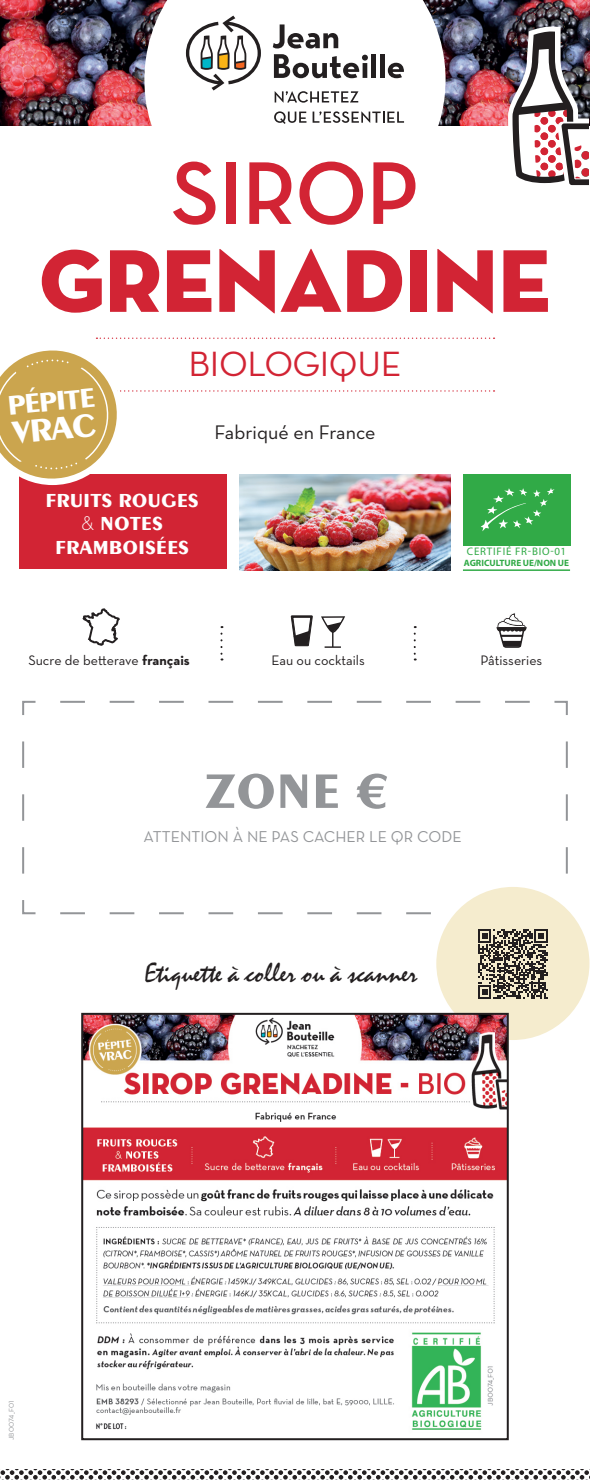
<style>
.page{position:relative;width:590px;height:1480px;background:#fff}
.page>*{position:absolute;margin:0;border:0;box-sizing:border-box;transform-origin:0 0}
.t1{font:90.4px "Neutraface Display Titling";color:#d22434}
.t2{font:700 90.4px "Neutraface Display";color:#d22434}
.t3{font:700 51.6px "Peignot LT Std";color:#939598}
.t4{font:35.8px "Neutra Text Book Alt";letter-spacing:-.01em;color:#d22434}
.t5{font:700 34px "Peignot LT Std";color:#fff}
.t6{font:700 28.8px "Peignot LT Std";color:#fff}
.t7{font:28px "Mistral Std";color:#231f20}
.t8{font:700 20.2px "Peignot LT Std";color:#fff}
.t9{font:20px "Neutraface Text";color:#231f20}
.t10{font:16px "Neutra Text Book Alt";color:#939598}
.t11{font:14px "Neutraface Text";color:#231f20}
.t12{font:11px "Myriad Pro";letter-spacing:.07em;color:#31aa47}
.t13{font:700 9.2px "Myriad Pro";color:#31aa47}
.t14{font:7px "Neutra Text Book Alt";letter-spacing:.03em;color:#939598}
.s1{font-family:"Neutra Text";font-weight:300}
.s2{font-weight:700}
</style>
<div class="page">
<img style="left:0;top:0;width:144px;height:126px">
<img style="left:445px;top:0;width:145px;height:126px">
<img style="left:239px;top:531px;width:211px;height:39px">
<div style="left:19px;top:474px;width:207px;height:95px;background:#d22434"></div>
<svg style="left:220px;top:626px;width:2px;height:34px"></svg>
<svg style="left:413px;top:626px;width:2px;height:34px"></svg>
<svg style="left:144px;top:0;width:301px;height:126px"></svg>
<div style="left:371px;top:54px;width:5px;height:24px;background:#231f20"></div>
<hr style="left:380px;top:54px;width:4px;height:24px;background:#231f20">
<svg style="left:273px;top:24px;width:95px;height:54px"></svg>
<svg style="left:388px;top:63px;width:16px;height:15px"></svg>
<svg style="left:186px;top:16px;width:75px;height:75px"></svg>
<svg style="left:274px;top:91px;width:84px;height:12px"></svg>
<svg style="left:274px;top:111px;width:32px;height:13px"></svg>
<svg style="left:312px;top:111px;width:92px;height:12px"></svg>
<svg style="left:291px;top:615px;width:22px;height:31px"></svg>
<svg style="left:321px;top:616px;width:24px;height:32px"></svg>
<svg style="left:496px;top:613px;width:30px;height:35px"></svg>
<svg style="left:82px;top:608px;width:38px;height:38px"></svg>
<div style="left:463px;top:474px;width:107px;height:71px;background:#31aa47"></div>
<hr style="left:463px;top:569px;width:107px;height:2px;background:#31aa47">
<svg style="left:0;top:1470px;width:590px;height:10px"></svg>
<img style="left:488px;top:1px;width:101px;height:185px">
<svg style="left:0;top:338px;width:554px;height:193px"></svg>
<svg style="left:22px;top:700px;width:546px;height:215px"></svg>
<svg style="left:60px;top:728px;width:530px;height:324px"></svg>
<img style="left:84px;top:1016px;width:421px;height:414px">
<div style="left:81px;top:1013px;width:427px;height:427px;border:2px solid #231f20"></div>
<p class="t2" style="left:171px;top:143px;width:249px">SIROP</p>
<p class="t1" style="left:39px;top:224px;width:512px">GRENADINE</p>
<p class="t6" style="left:6px;top:389px;width:90px;rotate:-6deg">PÉPITE</p>
<p class="t5" style="left:10px;top:414px;width:87px;rotate:-6deg">VRAC</p>
<p class="t4" style="left:188px;top:342px;width:214px">BIOLOGIQUE</p>
<p class="t9" style="left:214px;top:420px;width:163px">Fabriqué en France</p>
<p class="t8" style="left:46px;top:489px;width:155px">FRUITS ROUGES</p>
<p class="t8" style="left:81px;top:512px;width:83px"><span class="s1">&amp;</span> NOTES</p>
<p class="t8" style="left:55px;top:536px;width:135px">FRAMBOISÉES</p>
<p class="t12" style="left:467px;top:545px;width:101px">CERTIFIÉ FR-BIO-01</p>
<p class="t13" style="left:464px;top:557px;width:107px">AGRICULTURE UE/NON UE</p>
<p class="t11" style="left:28px;top:652px;width:163px">Sucre de betterave <span class="s2">français</span></p>
<p class="t11" style="left:271px;top:652px;width:95px">Eau ou cocktails</p>
<p class="t11" style="left:480px;top:652px;width:63px">Pâtisseries</p>
<p class="t3" style="left:204px;top:761px;width:184px">ZONE €</p>
<p class="t10" style="left:144px;top:827px;width:319px">ATTENTION À NE PAS CACHER LE QR CODE</p>
<p class="t7" style="left:145px;top:956px;width:274px">Etiquette à coller ou à scanner</p>
<p class="t14" style="left:7px;top:1440px;width:41px;rotate:-90deg">JB0074_F01</p>
</div>
